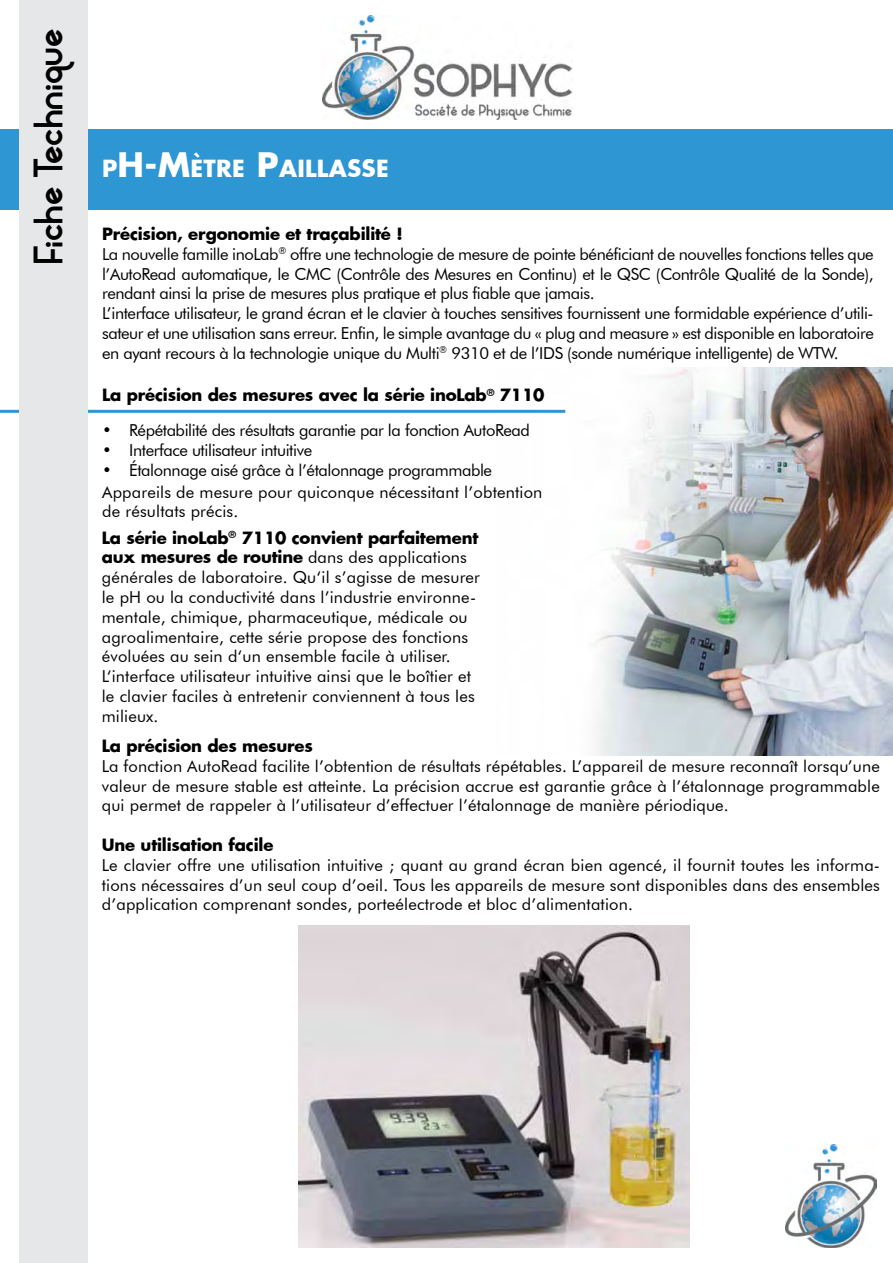
<style>
.page{position:relative;width:893px;height:1263px;background:#fff}
.page>*{position:absolute;margin:0;border:0;box-sizing:border-box;transform-origin:0 0}
.t1{font:36px "Alpaca Scarlett Demo";color:#000}
.t2{font:700 23.1px "Futura";letter-spacing:.015em;color:#fff}
.t3{font:16.5px/19.8px "Futura BT";letter-spacing:-.025em;color:#000;text-align:justify}
.t4{font:16.5px/19.8px "Futura BT";letter-spacing:.01em;color:#000}
.t5{font:700 16.5px/19.8px "Futura";letter-spacing:-.01em;color:#000}
.s1{font-size:33px}
.s2{font-family:"Futura BT";font-weight:400}
</style>
<div class="page">
<img style="left:495px;top:367px;width:398px;height:388px">
<hr style="left:0;top:410px;width:565px;height:3px;background:#2d96d3">
<div style="left:0;top:129px;width:893px;height:81px;background:#2d96d3"></div>
<img style="left:323px;top:16px;width:250px;height:103px">
<div style="left:19px;top:0;width:68px;height:1263px;background:#e6e7e8"></div>
<img style="left:785px;top:1144px;width:92px;height:104px">
<img style="left:298px;top:926px;width:391px;height:322px">
<h1 class="t1" style="left:25px;top:264px;width:237px;rotate:-90deg">Fiche Technique</h1>
<h2 class="t2" style="left:102px;top:152px;width:288px">P<span class="s1">H-M</span>ÈTRE <span class="s1">P</span>AILLASSE</h2>
<p class="t5" style="left:102px;top:223px;width:302px">Précision, ergonomie et traçabilité !</p>
<p class="t3" style="left:102px;top:244px;width:773px;text-align:left">La nouvelle famille inoLab<sup>®</sup> offre une technologie de mesure de pointe bénéficiant de nouvelles fonctions telles que l’AutoRead automatique, le CMC (Contrôle des Mesures en Continu) et le QSC (Contrôle Qualité de la Sonde), rendant ainsi la prise de mesures plus pratique et plus fiable que jamais.<br>L’interface utilisateur, le grand écran et le clavier à touches sensitives fournissent une formidable expérience d’utili&shy;sateur et une utilisation sans erreur. Enfin, le simple avantage du « plug and measure » est disponible en laboratoire en ayant recours à la technologie unique du Multi<sup>®</sup> 9310 et de l’IDS (sonde numérique intelligente) de WTW.</p>
<p class="t5" style="left:102px;top:385px;width:444px">La précision des mesures avec la série inoLab<sup>®</sup> 7110</p>
<p class="t3" style="left:102px;top:420px;width:429px">• Répétabilité des résultats garantie par la fonction AutoRead</p>
<p class="t3" style="left:102px;top:440px;width:211px">• Interface utilisateur intuitive</p>
<p class="t4" style="left:102px;top:459px;width:442px;line-height:22px">• Étalonnage aisé grâce à l’étalonnage programmable<br>Appareils de mesure pour quiconque nécessitant l’obtention</p>
<p class="t4" style="left:102px;top:501px;width:138px">de résultats précis.</p>
<p class="t5" style="left:102px;top:527px;width:378px">La série inoLab<sup>®</sup> 7110 convient parfaitement aux mesures de routine <span class="s2">dans des applications</span></p>
<p class="t4" style="left:102px;top:567px;width:380px">générales de laboratoire. Qu‘il s’agisse de mesurer le pH ou la conductivité dans l’industrie environne&shy;mentale, chimique, pharmaceutique, médicale ou agroalimentaire, cette série propose des fonctions évoluées au sein d‘un ensemble facile à utiliser.<br>L‘interface utilisateur intuitive ainsi que le boîtier et le clavier faciles à entretenir conviennent à tous les milieux.</p>
<p class="t5" style="left:102px;top:735px;width:213px">La précision des mesures</p>
<p class="t3" style="left:102px;top:756px;width:780px">La fonction AutoRead facilite l’obtention de résultats répétables. L’appareil de mesure reconnaît lorsqu’une valeur de mesure stable est atteinte. La précision accrue est garantie grâce à l’étalonnage programmable qui permet de rappeler à l’utilisateur d’effectuer l’étalonnage de manière périodique.</p>
<p class="t5" style="left:102px;top:834px;width:173px">Une utilisation facile</p>
<p class="t3" style="left:102px;top:855px;width:780px">Le clavier offre une utilisation intuitive ; quant au grand écran bien agencé, il fournit toutes les informa&shy;tions nécessaires d’un seul coup d’oeil. Tous les appareils de mesure sont disponibles dans des ensembles d’application comprenant sondes, porteélectrode et bloc d’alimentation.</p>
</div>
